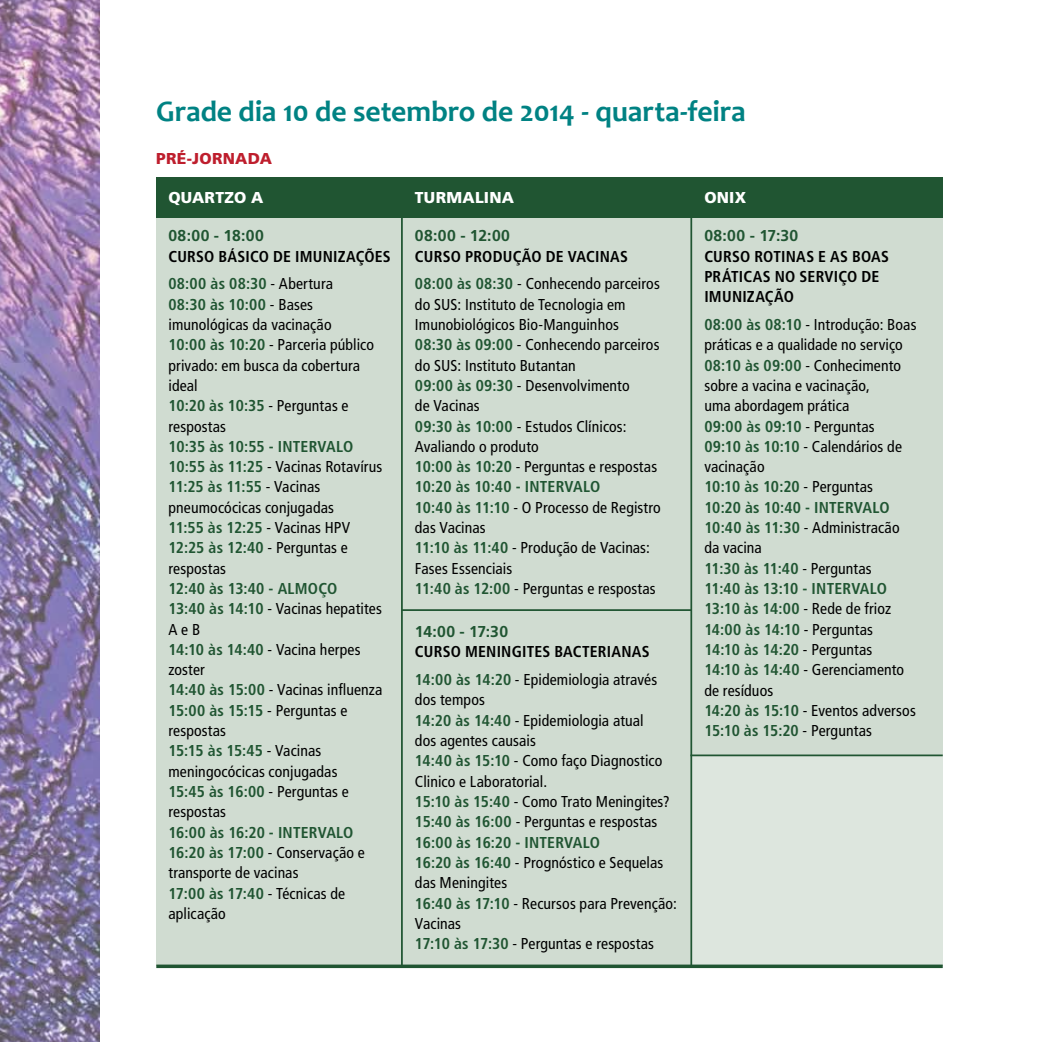
<style>
.page{position:relative;width:1042px;height:1042px;background:#fff}
.page>*{position:absolute;margin:0;border:0;box-sizing:border-box;transform-origin:0 0}
.t1{font:700 29.75px "Candara";letter-spacing:-.005em;color:#008283}
.t2{font:condensed 15.75px/20.3px "Frutiger LT Std";letter-spacing:.01em;color:#000}
.t3{font:700 condensed 15.75px/27.7px "Frutiger LT Std";letter-spacing:.015em;color:#000}
.t4{font:700 15.75px "Frutiger LT Std";letter-spacing:.03em;color:#205532}
.t5{font:900 15.75px "Frutiger LT Std";letter-spacing:.015em;color:#fff}
.t6{font:900 15.75px "Frutiger LT Std";letter-spacing:.015em;color:#be1e2d}
.s1{color:#205532}
.s2{font-weight:400}
.s3{font-weight:700;color:#205532}
</style>
<div class="page">
<div style="left:156px;top:217px;width:787px;height:749px;background:#d0dcd1"></div>
<div style="left:692px;top:756px;width:251px;height:208px;background:#dde6de"></div>
<div style="left:156px;top:177px;width:787px;height:40px;background:#205532"></div>
<svg style="left:156px;top:964px;width:787px;height:4px;background:#396849"></svg>
<img style="left:0;top:0;width:99px;height:1042px">
<hr style="left:401px;top:203px;width:2px;height:763px;background:#205532">
<hr style="left:402px;top:609px;width:289px;height:2px;background:#205532">
<hr style="left:690px;top:203px;width:2px;height:763px;background:#205532">
<hr style="left:690px;top:754px;width:253px;height:2px;background:#205532">
<h1 class="t1" style="left:156px;top:92px;width:591px">Grade dia 10 de setembro de 2014 - quarta-feira</h1>
<p class="t6" style="left:156px;top:149px;width:117px">PRÉ-JORNADA</p>
<p class="t5" style="left:168px;top:188px;width:97px">QUARTZO A</p>
<p class="t5" style="left:415px;top:188px;width:101px">TURMALINA</p>
<p class="t5" style="left:704px;top:188px;width:43px">ONIX</p>
<p class="t4" style="left:168px;top:227px;width:97px">08:00 - 18:00</p>
<p class="t3" style="left:168px;top:242px;width:224px">CURSO BÁSICO DE IMUNIZAÇÕES<br><span class="s1">08:00 às 08:30</span> <span class="s2">- Abertura</span></p>
<p class="t2" style="left:168px;top:294px;width:207px"><span class="s3">08:30 às 10:00</span> - Bases imunológicas da vacinação<br><span class="s3">10:00 às 10:20</span> - Parceria público privado: em busca da cobertura ideal<br><span class="s3">10:20 às 10:35</span> - Perguntas e respostas</p>
<p class="t2" style="left:168px;top:436px;width:215px"><span class="s3">10:35 às 10:55 - INTERVALO<br>10:55 às 11:25</span> - Vacinas Rotavírus<br><span class="s3">11:25 às 11:55</span> - Vacinas pneumocócicas conjugadas<br><span class="s3">11:55 às 12:25</span> - Vacinas HPV<br><span class="s3">12:25 às 12:40</span> - Perguntas e respostas</p>
<p class="t2" style="left:168px;top:578px;width:216px"><span class="s3">12:40 às 13:40 - ALMOÇO<br>13:40 às 14:10</span> - Vacinas hepatites<br>A e B<br><span class="s3">14:10 às 14:40</span> - Vacina herpes zoster<br><span class="s3">14:40 às 15:00</span> - Vacinas influenza<br><span class="s3">15:00 às 15:15</span> - Perguntas e respostas<br><span class="s3">15:15 às 15:45</span> - Vacinas meningocócicas conjugadas<br><span class="s3">15:45 às 16:00</span> - Perguntas e respostas</p>
<p class="t2" style="left:168px;top:822px;width:198px"><span class="s3">16:00 às 16:20 - INTERVALO<br>16:20 às 17:00</span> - Conservação e transporte de vacinas<br><span class="s3">17:00 às 17:40</span> - Técnicas de aplicação</p>
<p class="t4" style="left:415px;top:227px;width:97px">08:00 - 12:00</p>
<p class="t3" style="left:415px;top:242px;width:246px">CURSO PRODUÇÃO DE VACINAS<br><span class="s1">08:00 às 08:30</span> <span class="s2">- Conhecendo parceiros</span></p>
<p class="t2" style="left:415px;top:294px;width:247px">do SUS: Instituto de Tecnologia em<br>Imunobiológicos Bio-Manguinhos<br><span class="s3">08:30 às 09:00</span> - Conhecendo parceiros do SUS: Instituto Butantan<br><span class="s3">09:00 às 09:30</span> - Desenvolvimento<br>de Vacinas<br><span class="s3">09:30 às 10:00</span> - Estudos Clínicos:<br>Avaliando o produto<br><span class="s3">10:00 às 10:20</span> - Perguntas e respostas<br><span class="s3">10:20 às 10:40 - INTERVALO<br>10:40 às 11:10</span> - O Processo de Registro das Vacinas<br><span class="s3">11:10 às 11:40</span> - Produção de Vacinas:<br>Fases Essenciais<br><span class="s3">11:40 às 12:00</span> - Perguntas e respostas</p>
<p class="t4" style="left:704px;top:227px;width:95px">08:00 - 17:30</p>
<p class="t3" style="left:704px;top:246px;width:186px;line-height:20.3px">CURSO ROTINAS E AS BOAS<br>PRÁTICAS NO SERVIÇO DE<br>IMUNIZAÇÃO</p>
<p class="t2" style="left:704px;top:314px;width:214px"><span class="s3">08:00 às 08:10</span> - Introdução: Boas práticas e a qualidade no serviço<br><span class="s3">08:10 às 09:00</span> - Conhecimento sobre a vacina e vacinação,<br>uma abordagem prática<br><span class="s3">09:00 às 09:10</span> - Perguntas<br><span class="s3">09:10 às 10:10</span> - Calendários de vacinação<br><span class="s3">10:10 às 10:20</span> - Perguntas<br><span class="s3">10:20 às 10:40 - INTERVALO<br>10:40 às 11:30</span> - Administracão da vacina<br><span class="s3">11:30 às 11:40</span> - Perguntas<br><span class="s3">11:40 às 13:10 - INTERVALO<br>13:10 às 14:00</span> - Rede de frioz<br><span class="s3">14:00 às 14:10</span> - Perguntas<br><span class="s3">14:10 às 14:20</span> - Perguntas<br><span class="s3">14:10 às 14:40</span> - Gerenciamento de resíduos<br><span class="s3">14:20 às 15:10</span> - Eventos adversos<br><span class="s3">15:10 às 15:20</span> - Perguntas</p>
<p class="t4" style="left:415px;top:622px;width:95px">14:00 - 17:30</p>
<p class="t3" style="left:415px;top:638px;width:244px">CURSO MENINGITES BACTERIANAS<br><span class="s1">14:00 às 14:20</span> <span class="s2">- Epidemiologia através</span></p>
<p class="t2" style="left:415px;top:690px;width:263px">dos tempos<br><span class="s3">14:20 às 14:40</span> - Epidemiologia atual<br>dos agentes causais<br><span class="s3">14:40 às 15:10</span> - Como faço Diagnostico<br>Clinico e Laboratorial.<br><span class="s3">15:10 às 15:40</span> - Como Trato Meningites?<br><span class="s3">15:40 às 16:00</span> - Perguntas e respostas<br><span class="s3">16:00 às 16:20 - INTERVALO<br>16:20 às 16:40</span> - Prognóstico e Sequelas das Meningites<br><span class="s3">16:40 às 17:10</span> - Recursos para Prevenção:<br>Vacinas<br><span class="s3">17:10 às 17:30</span> - Perguntas e respostas</p>
</div>
